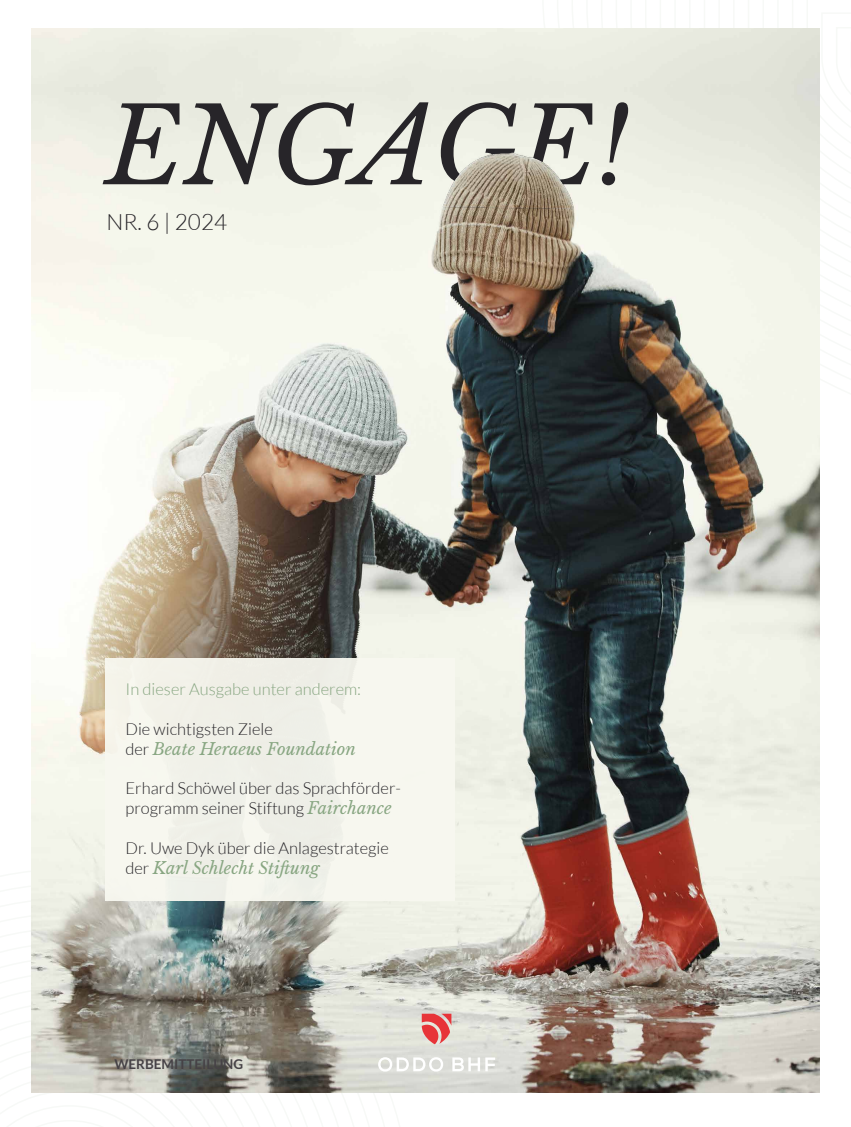
<style>
.page{position:relative;width:851px;height:1127px;background:#fff}
.page>*{position:absolute;margin:0;border:0;box-sizing:border-box;transform-origin:0 0}
.t1{font:italic 105px "Libre Baskerville";color:#272529}
.t2{font:300 22.5px "Lato";color:#272529}
.t3{font:300 16.5px/19.8px "Lato";color:#272529}
.t4{font:italic 16.5px "Libre Baskerville";color:#88a682}
.t5{font:300 16.5px "Lato";color:#88a682}
.t6{font:700 13.5px "Lato";color:#464246}
.s1{font-family:"Lato";font-weight:300;font-style:normal;color:#272529}
.s2{font-family:"Libre Baskerville";font-weight:400;font-style:italic;color:#88a682}
</style>
<div class="page">
<img style="left:32px;top:28px;width:787px;height:1064px">
<img style="left:410px;top:90px;width:394px;height:1002px">
<svg style="left:421px;top:1014px;width:30px;height:30px"></svg>
<svg style="left:378px;top:1057px;width:65px;height:14px"></svg>
<svg style="left:452px;top:1057px;width:43px;height:14px"></svg>
<div style="left:105px;top:659px;width:350px;height:242px;background:#f8f8f0"></div>
<h1 class="t1" style="left:105px;top:82px;width:525px">ENGAGE!</h1>
<h2 class="t2" style="left:106px;top:209px;width:122px">NR. 6 | 2024</h2>
<p class="t5" style="left:125px;top:681px;width:237px">In dieser Ausgabe unter anderem:</p>
<p class="t3" style="left:125px;top:719px;width:149px">Die wichtigsten Ziele</p>
<p class="t4" style="left:125px;top:739px;width:232px"><span class="s1">der</span> Beate Heraeus Foundation</p>
<p class="t3" style="left:125px;top:779px;width:277px">Erhard Schöwel über das Sprachförder&shy;programm seiner Stiftung <span class="s2">Fairchance</span></p>
<p class="t3" style="left:125px;top:838px;width:265px">Dr. Uwe Dyk über die Anlagestrategie</p>
<p class="t4" style="left:125px;top:857px;width:195px"><span class="s1">der</span> Karl Schlecht Stiftung</p>
<p class="t6" style="left:114px;top:1056px;width:130px">WERBEMITTEILUNG</p>
</div>
